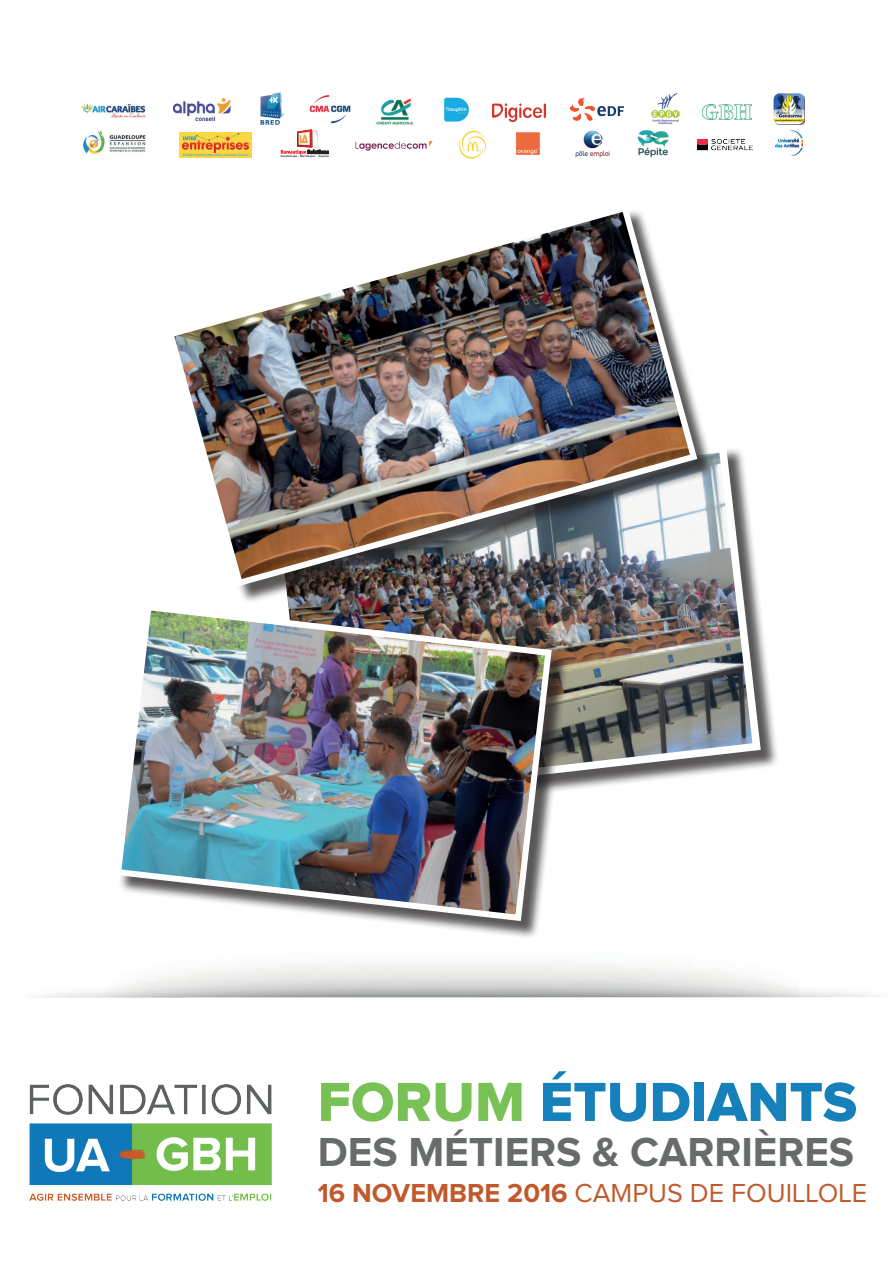
<style>
.page{position:relative;width:893px;height:1263px;background:#fff}
.page>*{position:absolute;margin:0;border:0;box-sizing:border-box;transform-origin:0 0}
.t1{font:57px "Proxima Nova Extrabld";color:#1680bb}
.t2{font:700 42px "Proxima Nova";color:#676b6c}
.t3{font:27px "Proxima Nova";color:#c05a2d}
.t4{font:600 2.85px "Myriad Pro";letter-spacing:.055em;color:#011622}
.s1{color:#78c155}
.s2{font-weight:700}
</style>
<div class="page">
<img style="left:29px;top:1084px;width:242px;height:117px">
<img style="left:81px;top:103px;width:65px;height:15px">
<img style="left:173px;top:99px;width:58px;height:22px">
<img style="left:309px;top:95px;width:42px;height:29px">
<img style="left:703px;top:104px;width:48px;height:11px">
<img style="left:516px;top:132px;width:24px;height:23px">
<img style="left:83px;top:131px;width:63px;height:23px">
<img style="left:773px;top:93px;width:31px;height:31px">
<img style="left:651px;top:92px;width:29px;height:33px">
<img style="left:180px;top:132px;width:71px;height:25px">
<img style="left:697px;top:115px;width:56px;height:36px">
<img style="left:575px;top:130px;width:35px;height:28px">
<img style="left:493px;top:104px;width:52px;height:17px">
<svg style="left:355px;top:141px;width:78px;height:10px"></svg>
<img style="left:459px;top:130px;width:28px;height:29px">
<img style="left:637px;top:130px;width:32px;height:28px">
<img style="left:260px;top:92px;width:25px;height:33px">
<img style="left:776px;top:131px;width:27px;height:25px">
<img style="left:376px;top:98px;width:38px;height:27px">
<img style="left:444px;top:97px;width:25px;height:25px">
<img style="left:570px;top:98px;width:53px;height:23px">
<svg style="left:281px;top:129px;width:48px;height:26px"></svg>
<div style="left:271px;top:447px;width:508px;height:373px;background:#231f20;opacity:.75"></div>
<img style="left:555px;top:447px;width:210px;height:359px">
<div style="left:170px;top:208px;width:545px;height:396px;background:#231f20;opacity:.75"></div>
<img style="left:170px;top:208px;width:531px;height:382px">
<div style="left:118px;top:607px;width:452px;height:332px;background:#231f20;opacity:.75"></div>
<img style="left:118px;top:600px;width:437px;height:324px">
<p class="t4" style="left:281px;top:155px;width:50px">Guadeloupe - Martinique - Guyane</p>
<h1 class="t1" style="left:318px;top:1076px;width:541px"><span class="s1">FORUM</span> ÉTUDIANTS</h1>
<h2 class="t2" style="left:318px;top:1133px;width:538px">DES MÉTIERS &amp; CARRIÈRES</h2>
<p class="t3" style="left:318px;top:1181px;width:551px"><span class="s2">16 NOVEMBRE 2016</span> CAMPUS DE FOUILLOLE</p>
</div>
